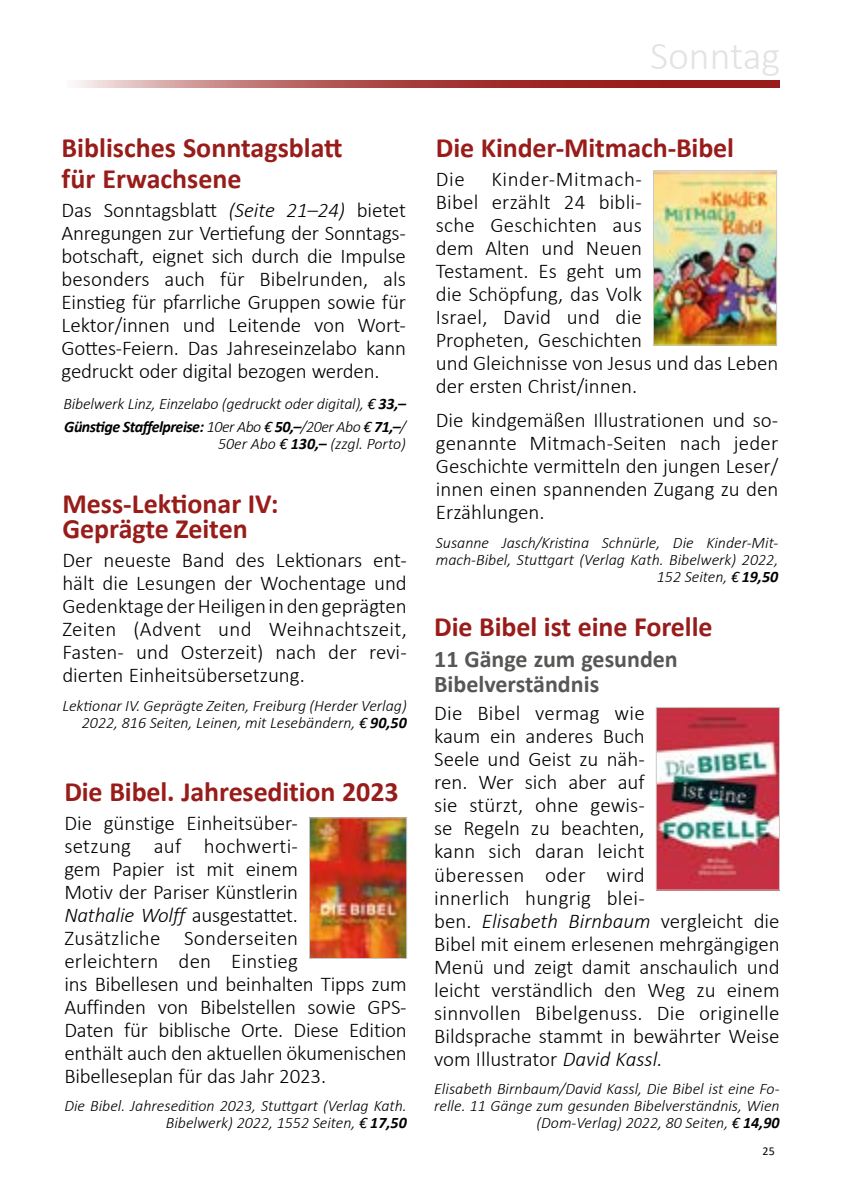
<style>
.page{position:relative;width:842px;height:1191px;background:#fff}
.page>*{position:absolute;margin:0;border:0;box-sizing:border-box;transform-origin:0 0}
.t1{font:300 40px "Calibri";color:#e3e3e3}
.t2{font:700 28px/31px "Calibri";letter-spacing:-.005em;color:#981d1a}
.t3{font:700 24px/25px "Calibri";color:#575756}
.t4{font:300 21px/23px "Calibri";color:#000;text-align:justify}
.t5{font:italic 300 16px/17px "Calibri";color:#000;text-align:right}
.t6{font:12px "Calibri";color:#000}
.s1{font-style:italic}
.s2{font-weight:400}
.s3{font-weight:700}
</style>
<div class="page">
<svg style="left:74px;top:80px;width:706px;height:8px;background:#b05351"></svg>
<img style="left:655px;top:173px;width:120px;height:170px">
<div style="left:653px;top:171px;width:124px;height:174px;border:1px solid #c8c8c8"></div>
<img style="left:658px;top:709px;width:120px;height:179px">
<div style="left:656px;top:707px;width:124px;height:183px;border:1px solid #c8c8c8"></div>
<img style="left:311px;top:819px;width:94px;height:137px">
<div style="left:309px;top:817px;width:98px;height:141px;border:1px solid #c8c8c8"></div>
<h2 class="t2" style="left:62px;top:132px;width:283px">Biblisches Sonntagsblatt für Erwachsene</h2>
<p class="t4" style="left:62px;top:198px;width:346px">Das Sonntagsblatt <span class="s1">(Seite 21–24)</span> bietet Anregungen zur Vertiefung der Sonntags&shy;botschaft, eignet sich durch die Impulse besonders auch für Bibelrunden, als Einstieg für pfarrliche Gruppen sowie für Lektor/innen und Leitende von Wort-Gottes-Feiern. Das Jahreseinzelabo kann gedruckt oder digital bezogen werden.</p>
<p class="t5" style="left:63px;top:392px;width:344px;line-height:22.6px;text-align:left">Bibelwerk Linz, Einzelabo (gedruckt oder digital), <span class="s2">€</span> <span class="s3">33,–<br>Günstige Staffelpreise:</span> 10er Abo <span class="s2">€</span> <span class="s3">50,–</span>/20er Abo <span class="s2">€</span> <span class="s3">71,–</span>/</p>
<p class="t5" style="left:218px;top:435px;width:189px">50er Abo <span class="s2">€</span> <span class="s3">130,–</span> (zzgl. Porto)</p>
<h2 class="t2" style="left:62px;top:491px;width:218px;line-height:25px">Mess-Lektionar IV:<br>Geprägte Zeiten</h2>
<p class="t4" style="left:62px;top:548px;width:346px">Der neueste Band des Lektionars ent&shy;hält die Lesungen der Wochentage und Gedenktage der Heiligen in den geprägten Zeiten (Advent und Weihnachtszeit, Fasten- und Osterzeit) nach der revi&shy;dierten Einheitsübersetzung.</p>
<p class="t5" style="left:62px;top:696px;width:346px">Lektionar IV. Geprägte Zeiten, Freiburg (Herder Verlag)<br>2022, 816 Seiten, Leinen, mit Lesebändern, <span class="s2">€</span> <span class="s3">90,50</span></p>
<h2 class="t2" style="left:64px;top:775px;width:336px">Die Bibel. Jahresedition 2023</h2>
<p class="t4" style="left:64px;top:811px;width:344px;text-align:left">Die günstige Einheitsüber-<br>setzung auf hochwerti-<br>gem Papier ist mit einem<br>Motiv der Pariser Künstlerin<br><span class="s1">Nathalie Wolff</span> ausgestattet.<br>Zusätzliche Sonderseiten<br>erleichtern den Einstieg<br>ins Bibellesen und beinhalten Tipps zum<br>Auffinden von Bibelstellen sowie GPS-<br>Daten für biblische Orte. Diese Edition enthält auch den aktuellen ökumenischen<br>Bibelleseplan für das Jahr 2023.</p>
<p class="t5" style="left:64px;top:1097px;width:344px">Die Bibel. Jahresedition 2023, Stuttgart (Verlag Kath.<br>Bibelwerk) 2022, 1552 Seiten, <span class="s2">€</span> <span class="s3">17,50</span></p>
<h1 class="t1" style="left:650px;top:30px;width:132px">Sonntag</h1>
<h2 class="t2" style="left:436px;top:132px;width:300px">Die Kinder-Mitmach-Bibel</h2>
<p class="t4" style="left:436px;top:167px;width:30px">Die</p>
<p class="t4" style="left:436px;top:167px;width:344px;text-align:left;text-indent:56px">Kinder-Mitmach-<br>Bibel erzählt 24 bibli-<br>sche Geschichten aus<br>dem Alten und Neuen<br>Testament. Es geht um<br>die Schöpfung, das Volk<br>Israel, David und die<br>Propheten, Geschichten<br>und Gleichnisse von Jesus und das Leben der ersten Christ/innen.</p>
<p class="t4" style="left:436px;top:408px;width:344px">Die kindgemäßen Illustrationen und so&shy;genannte Mitmach-Seiten nach jeder Geschichte vermitteln den jungen Leser/ innen einen spannenden Zugang zu den Erzählungen.</p>
<p class="t5" style="left:436px;top:533px;width:344px">Susanne Jasch/Kristina Schnürle, Die Kinder-Mit&shy;mach-Bibel, Stuttgart (Verlag Kath. Bibelwerk) 2022,<br>152 Seiten, <span class="s2">€</span> <span class="s3">19,50</span></p>
<h2 class="t2" style="left:434px;top:611px;width:280px">Die Bibel ist eine Forelle</h2>
<p class="t3" style="left:434px;top:646px;width:245px">11 Gänge zum gesunden<br>Bibelverständnis</p>
<p class="t4" style="left:434px;top:702px;width:347px;text-align:left">Die Bibel vermag wie<br>kaum ein anderes Buch<br>Seele und Geist zu näh-<br>ren. Wer sich aber auf<br>sie stürzt, ohne gewis-<br>se Regeln zu beachten,<br>kann sich daran leicht<br>überessen oder wird<br>innerlich hungrig blei-<br>ben. <span class="s1">Elisabeth Birnbaum</span> vergleicht die<br>Bibel mit einem erlesenen mehrgängigen<br>Menü und zeigt damit anschaulich und leicht verständlich den Weg zu einem sinnvollen Bibelgenuss. Die originelle<br>Bildsprache stammt in bewährter Weise vom Illustrator <span class="s1">David Kassl.</span></p>
<p class="t5" style="left:434px;top:1080px;width:347px">Elisabeth Birnbaum/David Kassl, Die Bibel ist eine Fo&shy;relle. 11 Gänge zum gesunden Bibelverständnis, Wien (Dom-Verlag) 2022, 80 Seiten, <span class="s2">€</span> <span class="s3">14,90</span></p>
<p class="t6" style="left:763px;top:1142px;width:14px">25</p>
</div>
